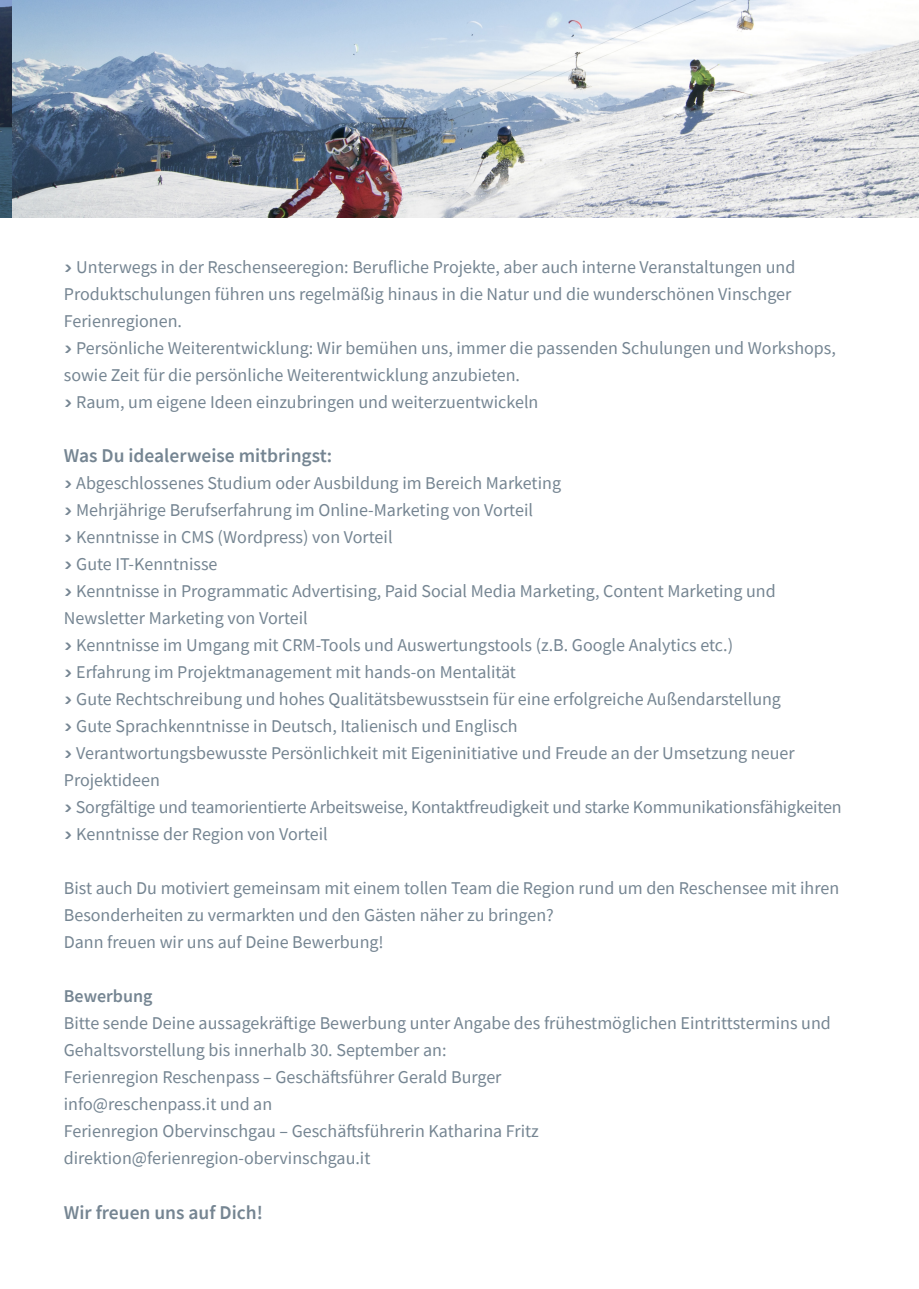
<style>
.page{position:relative;width:919px;height:1289px;background:#fff}
.page>*{position:absolute;margin:0;border:0;box-sizing:border-box;transform-origin:0 0}
.t1{font:600 19.5px "Source Sans Pro";color:#758592}
.t2{font:18px/27px "Source Sans Pro";color:#758592}
.t3{font:600 18px "Source Sans Pro";color:#758592}
.s1{font-family:"Suedtirol Pro"}
</style>
<div class="page">
<img style="left:0;top:0;width:918px;height:218px">
<p class="t2" style="left:64px;top:253px;width:733px"><span class="s1">&gt;</span> Unterwegs in der Reschenseeregion: Berufliche Projekte, aber auch interne Veranstaltungen und</p>
<p class="t2" style="left:64px;top:280px;width:729px">Produktschulungen führen uns regelmäßig hinaus in die Natur und die wunderschönen Vinschger</p>
<p class="t2" style="left:64px;top:307px;width:120px">Ferienregionen.</p>
<p class="t2" style="left:64px;top:334px;width:773px"><span class="s1">&gt;</span> Persönliche Weiterentwicklung: Wir bemühen uns, immer die passenden Schulungen und Workshops, sowie Zeit für die persönliche Weiterentwicklung anzubieten.</p>
<p class="t2" style="left:64px;top:388px;width:476px"><span class="s1">&gt;</span> Raum, um eigene Ideen einzubringen und weiterzuentwickeln</p>
<p class="t1" style="left:64px;top:443px;width:270px">Was Du idealerweise mitbringst:</p>
<p class="t2" style="left:64px;top:469px;width:498px"><span class="s1">&gt;</span> Abgeschlossenes Studium oder Ausbildung im Bereich Marketing</p>
<p class="t2" style="left:64px;top:496px;width:470px"><span class="s1">&gt;</span> Mehrjährige Berufserfahrung im Online-Marketing von Vorteil</p>
<p class="t2" style="left:64px;top:523px;width:330px"><span class="s1">&gt;</span> Kenntnisse in CMS (Wordpress) von Vorteil</p>
<p class="t2" style="left:64px;top:550px;width:155px"><span class="s1">&gt;</span> Gute IT-Kenntnisse</p>
<p class="t2" style="left:64px;top:577px;width:713px"><span class="s1">&gt;</span> Kenntnisse in Programmatic Advertising, Paid Social Media Marketing, Content Marketing und</p>
<p class="t2" style="left:64px;top:604px;width:245px">Newsletter Marketing von Vorteil</p>
<p class="t2" style="left:64px;top:631px;width:670px"><span class="s1">&gt;</span> Kenntnisse im Umgang mit CRM-Tools und Auswertungstools (z.B. Google Analytics etc.)</p>
<p class="t2" style="left:64px;top:658px;width:453px"><span class="s1">&gt;</span> Erfahrung im Projektmanagement mit hands-on Mentalität</p>
<p class="t2" style="left:64px;top:685px;width:718px"><span class="s1">&gt;</span> Gute Rechtschreibung und hohes Qualitätsbewusstsein für eine erfolgreiche Außendarstellung</p>
<p class="t2" style="left:64px;top:712px;width:455px"><span class="s1">&gt;</span> Gute Sprachkenntnisse in Deutsch, Italienisch und Englisch</p>
<p class="t2" style="left:64px;top:739px;width:732px"><span class="s1">&gt;</span> Verantwortungsbewusste Persönlichkeit mit Eigeninitiative und Freude an der Umsetzung neuer</p>
<p class="t2" style="left:64px;top:766px;width:98px">Projektideen</p>
<p class="t2" style="left:64px;top:793px;width:779px"><span class="s1">&gt;</span> Sorgfältige und teamorientierte Arbeitsweise, Kontaktfreudigkeit und starke Kommunikationsfähigkeiten</p>
<p class="t2" style="left:64px;top:820px;width:265px"><span class="s1">&gt;</span> Kenntnisse der Region von Vorteil</p>
<p class="t2" style="left:64px;top:874px;width:776px">Bist auch Du motiviert gemeinsam mit einem tollen Team die Region rund um den Reschensee mit ihren<br>Besonderheiten zu vermarkten und den Gästen näher zu bringen?</p>
<p class="t2" style="left:64px;top:928px;width:321px">Dann freuen wir uns auf Deine Bewerbung!</p>
<p class="t3" style="left:64px;top:984px;width:90px">Bewerbung</p>
<p class="t2" style="left:64px;top:1009px;width:768px">Bitte sende Deine aussagekräftige Bewerbung unter Angabe des frühestmöglichen Eintrittstermins und<br>Gehaltsvorstellung bis innerhalb 30. September an:</p>
<p class="t2" style="left:64px;top:1063px;width:439px">Ferienregion Reschenpass – Geschäftsführer Gerald Burger</p>
<p class="t2" style="left:64px;top:1090px;width:210px">info@reschenpass.it und an</p>
<p class="t2" style="left:64px;top:1117px;width:476px">Ferienregion Obervinschgau – Geschäftsführerin Katharina Fritz</p>
<p class="t2" style="left:64px;top:1144px;width:308px">direktion@ferienregion-obervinschgau.it</p>
<p class="t1" style="left:64px;top:1199px;width:200px">Wir freuen uns auf Dich!</p>
</div>
